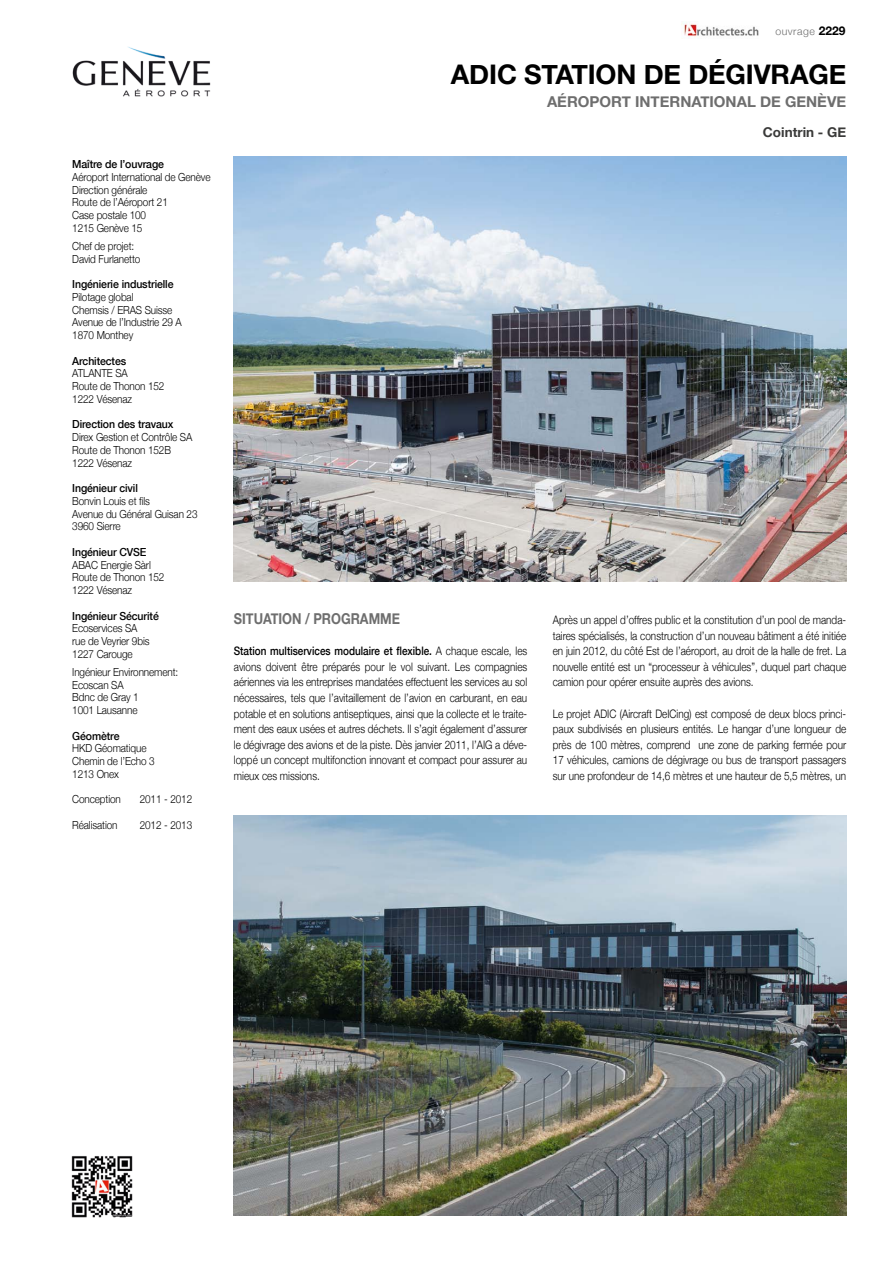
<style>
.page{position:relative;width:893px;height:1263px;background:#fff}
.page>*{position:absolute;margin:0;border:0;box-sizing:border-box;transform-origin:0 0}
.t1{font:700 27px "Helvetica Neue";letter-spacing:-.005em;color:#000}
.t2{font:700 15px "Helvetica Neue";color:#6e6e6e}
.t3{font:700 15px "Helvetica Neue";color:#6e6e6e;scale:.85 1}
.t4{font:700 13.5px "Helvetica Neue";color:#3a3a39}
.t5{font:300 11.7px/15.6px "Helvetica Neue";color:#000;text-align:justify;scale:.85 1}
.t6{font:300 11.1px/12.8px "Helvetica Neue";letter-spacing:-.01em;color:#000;scale:.89 1}
.t7{font:500 11.1px "Helvetica Neue";letter-spacing:-.01em;color:#000;scale:.95 1}
.t8{font:300 10.5px "Helvetica Neue";letter-spacing:.05em;color:#6e6e6e}
.s1{font-weight:700;font-size:12px;color:#000}
.s2{font-weight:500}
</style>
<div class="page">
<img style="left:234px;top:157px;width:612px;height:425px">
<img style="left:71px;top:1156px;width:62px;height:62px">
<img style="left:681px;top:23px;width:78px;height:16px">
<img style="left:234px;top:816px;width:612px;height:400px">
<img style="left:72px;top:47px;width:139px;height:50px">
<p class="t7" style="left:72px;top:155px;width:98px">Maître de l’ouvrage</p>
<p class="t6" style="left:72px;top:170px;width:157px">Aéroport International de Genève<br>Direction générale<br>Route de l’Aéroport 21<br>Case postale 100<br>1215 Genève 15</p>
<p class="t6" style="left:72px;top:239px;width:78px">Chef de projet:<br>David Furlanetto</p>
<p class="t7" style="left:72px;top:275px;width:108px">Ingénierie industrielle</p>
<p class="t6" style="left:72px;top:290px;width:125px">Pilotage global<br>Chemsis / ERAS Suisse<br>Avenue de l’Industrie 29 A<br>1870 Monthey</p>
<p class="t7" style="left:72px;top:352px;width:58px">Architectes</p>
<p class="t6" style="left:72px;top:366px;width:105px">ATLANTE SA<br>Route de Thonon 152<br>1222 Vésenaz</p>
<p class="t7" style="left:72px;top:415px;width:108px">Direction des travaux</p>
<p class="t6" style="left:72px;top:430px;width:136px">Direx Gestion et Contrôle SA<br>Route de Thonon 152B<br>1222 Vésenaz</p>
<p class="t7" style="left:72px;top:479px;width:71px">Ingénieur civil</p>
<p class="t6" style="left:72px;top:494px;width:142px">Bonvin Louis et fils<br>Avenue du Général Guisan 23<br>3960 Sierre</p>
<p class="t7" style="left:72px;top:543px;width:80px">Ingénieur CVSE</p>
<p class="t6" style="left:72px;top:558px;width:105px">ABAC Energie Sàrl<br>Route de Thonon 152<br>1222 Vésenaz</p>
<p class="t7" style="left:72px;top:607px;width:93px">Ingénieur Sécurité</p>
<p class="t6" style="left:72px;top:621px;width:88px">Ecoservices SA rue de Veyrier 9bis<br>1227 Carouge</p>
<p class="t6" style="left:72px;top:665px;width:121px">Ingénieur Environnement:<br>Ecoscan SA<br>Bdnc de Gray 1<br>1001 Lausanne</p>
<p class="t7" style="left:72px;top:727px;width:51px">Géomètre</p>
<p class="t6" style="left:72px;top:741px;width:94px">HKD Géomatique<br>Chemin de l’Echo 3<br>1213 Onex</p>
<p class="t6" style="left:72px;top:792px;width:56px">Conception</p>
<p class="t6" style="left:140px;top:792px;width:60px">2011 - 2012</p>
<p class="t6" style="left:72px;top:818px;width:52px">Réalisation</p>
<p class="t6" style="left:140px;top:818px;width:60px">2012 - 2013</p>
<p class="t8" style="left:775px;top:23px;width:72px">ouvrage <span class="s1">2229</span></p>
<h1 class="t1" style="left:451px;top:53px;width:397px">ADIC STATION DE DÉGIVRAGE</h1>
<p class="t2" style="left:547px;top:89px;width:301px">AÉROPORT INTERNATIONAL DE GENÈVE</p>
<p class="t4" style="left:763px;top:121px;width:85px">Cointrin - GE</p>
<p class="t3" style="left:234px;top:607px;width:197px">SITUATION / PROGRAMME</p>
<p class="t5" style="left:234px;top:643px;width:347px"><span class="s2">Station multiservices modulaire et flexible.</span> A chaque escale, les avions doivent être préparés pour le vol suivant. Les compagnies aériennes via les entreprises mandatées effectuent les services au sol nécessaires, tels que l’avitaillement de l’avion en carburant, en eau potable et en solutions antiseptiques, ainsi que la collecte et le traite&shy;ment des eaux usées et autres déchets. Il s’agit également d’assurer le dégivrage des avions et de la piste. Dès janvier 2011, l’AIG a déve&shy;loppé un concept multifonction innovant et compact pour assurer au mieux ces missions.</p>
<p class="t5" style="left:553px;top:611px;width:347px">Après un appel d’offres public et la constitution d’un pool de manda&shy;taires spécialisés, la construction d’un nouveau bâtiment a été initiée en juin 2012, du côté Est de l’aéroport, au droit de la halle de fret. La nouvelle entité est un “processeur à véhicules”, duquel part chaque camion pour opérer ensuite auprès des avions.</p>
<p class="t5" style="left:553px;top:705px;width:347px">Le projet ADIC (Aircraft DeICing) est composé de deux blocs princi&shy;paux subdivisés en plusieurs entités. Le hangar d’une longueur de près de 100 mètres, comprend une zone de parking fermée pour 17 véhicules, camions de dégivrage ou bus de transport passagers sur une profondeur de 14,6 mètres et une hauteur de 5,5 mètres, un</p>
</div>
